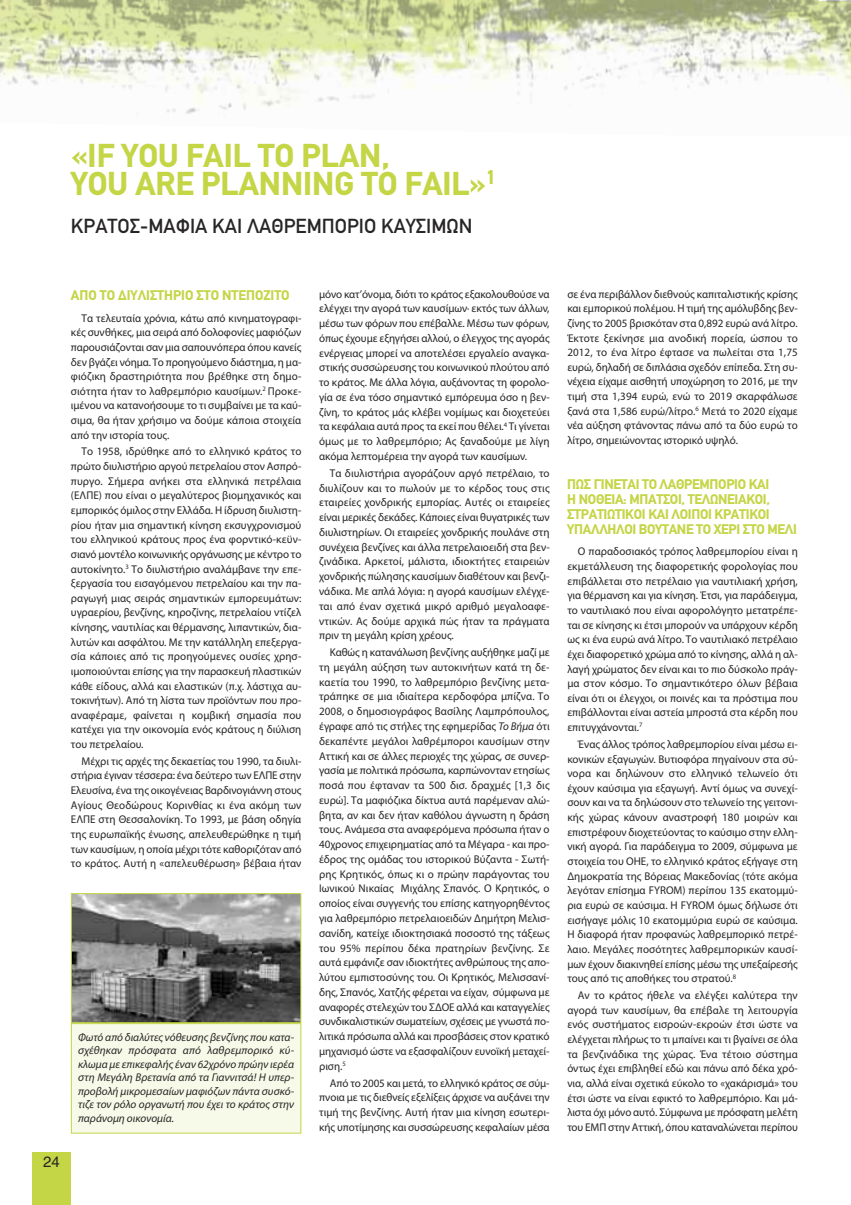
<style>
.page{position:relative;width:851px;height:1205px;background:#fff}
.page>*{position:absolute;margin:0;border:0;box-sizing:border-box;transform-origin:0 0}
.t1{font:700 32.5px/27.5px "CF Din";color:#c4d546}
.t2{font:20px "CF Din";color:#272526}
.t3{font:15px "Helvetica";color:#272526}
.t4{font:700 13.75px/15px "CF Din";letter-spacing:-.02em;color:#c4d546}
.t5{font:700 13.75px "CF Din";color:#c4d546}
.t6{font:11.25px/14.6px "Myriad Pro";color:#272526;text-align:justify}
.t7{font:italic 11.25px/13.5px "Myriad Pro";color:#272526;text-align:justify}
.s1{font-style:italic}
</style>
<div class="page">
<img style="left:0;top:0;width:850px;height:114px">
<div style="left:32px;top:1152px;width:39px;height:53px;background:#c4d546"></div>
<div style="left:72px;top:1024px;width:228px;height:108px;background:#f8fae9"></div>
<div style="left:71px;top:1023px;width:230px;height:110px;border:1px solid #c4d546"></div>
<img style="left:73px;top:895px;width:226px;height:126px">
<div style="left:71px;top:893px;width:230px;height:130px;border:1px solid #c4d546"></div>
<h1 class="t1" style="left:71px;top:143px;width:426px">«IF YOU FAIL TO PLAN,<br>YOU ARE PLANNING TO FAIL»<sup>1</sup></h1>
<h2 class="t2" style="left:71px;top:215px;width:403px">ΚΡΑΤΟΣ-ΜΑΦΙΑ ΚΑΙ ΛΑΘΡΕΜΠΟΡΙΟ ΚΑΥΣΙΜΩΝ</h2>
<p class="t5" style="left:71px;top:288px;width:220px">ΑΠΟ ΤΟ ΔΙΥΛΙΣΤΗΡΙΟ ΣΤΟ ΝΤΕΠΟΖΙΤΟ</p>
<p class="t6" style="left:71px;top:311px;width:232px;text-indent:11px">Τα τελευταία χρόνια, κάτω από κινηματογραφι&shy;κές συνθήκες, μια σειρά από δολοφονίες μαφιόζων παρουσιάζονται σαν μια σαπουνόπερα όπου κανείς δεν βγάζει νόημα. Το προηγούμενο διάστημα, η μα&shy;φιόζικη δραστηριότητα που βρέθηκε στη δημο&shy;σιότητα ήταν το λαθρεμπόριο καυσίμων.<sup>2</sup> Προκε&shy;ιμένου να κατανοήσουμε το τι συμβαίνει με τα καύ&shy;σιμα, θα ήταν χρήσιμο να δούμε κάποια στοιχεία από την ιστορία τους.</p>
<p class="t6" style="left:71px;top:445px;width:232px;text-indent:11px">Το 1958, ιδρύθηκε από το ελληνικό κράτος το πρώτο διυλιστήριο αργού πετρελαίου στον Ασπρό&shy;πυργο. Σήμερα ανήκει στα ελληνικά πετρέλαια (ΕΛΠΕ) που είναι ο μεγαλύτερος βιομηχανικός και εμπορικός όμιλος στην Ελλάδα. Η ίδρυση διυλιστη&shy;ρίου ήταν μια σημαντική κίνηση εκσυγχρονισμού του ελληνικού κράτους προς ένα φορντικό-κεϋν&shy;σιανό μοντέλο κοινωνικής οργάνωσης με κέντρο το αυτοκίνητο.<sup>3</sup> Το διυλιστήριο αναλάμβανε την επε&shy;ξεργασία του εισαγόμενου πετρελαίου και την πα&shy;ραγωγή μιας σειράς σημαντικών εμπορευμάτων: υγραερίου, βενζίνης, κηροζίνης, πετρελαίου ντίζελ κίνησης, ναυτιλίας και θέρμανσης, λιπαντικών, δια&shy;λυτών και ασφάλτου. Με την κατάλληλη επεξεργα&shy;σία κάποιες από τις προηγούμενες ουσίες χρησ&shy;ιμοποιούνται επίσης για την παρασκευή πλαστικών κάθε είδους, αλλά και ελαστικών (π.χ. λάστιχα αυ&shy;τοκινήτων). Από τη λίστα των προϊόντων που προ&shy;αναφέραμε, φαίνεται η κομβική σημασία που κατέχει για την οικονομία ενός κράτους η διύλιση του πετρελαίου.</p>
<p class="t6" style="left:71px;top:754px;width:232px;text-indent:11px">Μέχρι τις αρχές της δεκαετίας του 1990, τα διυλι&shy;στήρια έγιναν τέσσερα: ένα δεύτερο των ΕΛΠΕ στην Ελευσίνα, ένα της οικογένειας Βαρδινογιάννη στους Αγίους Θεοδώρους Κορινθίας κι ένα ακόμη των ΕΛΠΕ στη Θεσσαλονίκη. Το 1993, με βάση οδηγία της ευρωπαϊκής ένωσης, απελευθερώθηκε η τιμή των καυσίμων, η οποία μέχρι τότε καθοριζόταν από το κράτος. Αυτή η «απελευθέρωση» βέβαια ήταν</p>
<h3 class="t3" style="left:43px;top:1153px;width:18px">24</h3>
<p class="t7" style="left:78px;top:1031px;width:218px">Φωτό από διαλύτες νόθευσης βενζίνης που κατα&shy;σχέθηκαν πρόσφατα από λαθρεμπορικό κύ&shy;κλωμα με επικεφαλής έναν 62χρόνο πρώην ιερέα στη Μεγάλη Βρετανία από τα Γιαννιτσά! Η υπερ&shy;προβολή μικρομεσαίων μαφιόζων πάντα συσκό&shy;τιζε τον ρόλο οργανωτή που έχει το κράτος στην παράνομη οικονομία.</p>
<p class="t6" style="left:319px;top:287px;width:232px">μόνο κατ’όνομα, διότι το κράτος εξακολουθούσε να ελέγχει την αγορά των καυσίμων∙ εκτός των άλλων, μέσω των φόρων που επέβαλλε. Μέσω των φόρων, όπως έχουμε εξηγήσει αλλού, ο έλεγχος της αγοράς ενέργειας μπορεί να αποτελέσει εργαλείο αναγκα&shy;στικής συσσώρευσης του κοινωνικού πλούτου από το κράτος. Με άλλα λόγια, αυξάνοντας τη φορολο&shy;γία σε ένα τόσο σημαντικό εμπόρευμα όσο η βεν&shy;ζίνη, το κράτος μάς κλέβει νομίμως και διοχετεύει τα κεφάλαια αυτά προς τα εκεί που θέλει.<sup>4</sup> Τι γίνεται όμως με το λαθρεμπόριο; Ας ξαναδούμε με λίγη ακόμα λεπτομέρεια την αγορά των καυσίμων.</p>
<p class="t6" style="left:319px;top:467px;width:232px;text-indent:11px">Τα διυλιστήρια αγοράζουν αργό πετρέλαιο, το διυλίζουν και το πωλούν με το κέρδος τους στις εταιρείες χονδρικής εμπορίας. Αυτές οι εταιρείες είναι μερικές δεκάδες. Κάποιες είναι θυγατρικές των διυλιστηρίων. Οι εταιρείες χονδρικής πουλάνε στη συνέχεια βενζίνες και άλλα πετρελαιοειδή στα βεν&shy;ζινάδικα. Αρκετοί, μάλιστα, ιδιοκτήτες εταιρειών χονδρικής πώλησης καυσίμων διαθέτουν και βενζι&shy;νάδικα. Με απλά λόγια: η αγορά καυσίμων ελέγχε&shy;ται από έναν σχετικά μικρό αριθμό μεγαλοαφε&shy;ντικών. Ας δούμε αρχικά πώς ήταν τα πράγματα πριν τη μεγάλη κρίση χρέους.</p>
<p class="t6" style="left:319px;top:646px;width:232px;text-indent:11px">Καθώς η κατανάλωση βενζίνης αυξήθηκε μαζί με τη μεγάλη αύξηση των αυτοκινήτων κατά τη δε&shy;καετία του 1990, το λαθρεμπόριο βενζίνης μετα&shy;τράπηκε σε μια ιδιαίτερα κερδοφόρα μπίζνα. Το 2008, ο δημοσιογράφος Βασίλης Λαμπρόπουλος, έγραφε από τις στήλες της εφημερίδας <span class="s1">Το Βήμα</span> ότι δεκαπέντε μεγάλοι λαθρέμποροι καυσίμων στην Αττική και σε άλλες περιοχές της χώρας, σε συνερ&shy;γασία με πολιτικά πρόσωπα, καρπώνονταν ετησίως ποσά που έφταναν τα 500 δισ. δραχμές [1,3 δις ευρώ]. Τα μαφιόζικα δίκτυα αυτά παρέμεναν αλώ&shy;βητα, αν και δεν ήταν καθόλου άγνωστη η δράση τους. Ανάμεσα στα αναφερόμενα πρόσωπα ήταν ο 40χρονος επιχειρηματίας από τα Μέγαρα - και προ&shy;έδρος της ομάδας του ιστορικού Βύζαντα - Σωτή&shy;ρης Κρητικός, όπως κι ο πρώην παράγοντας του Ιωνικού Νικαίας Μιχάλης Σπανός. Ο Κρητικός, ο οποίος είναι συγγενής του επίσης κατηγορηθέντος για λαθρεμπόριο πετρελαιοειδών Δημήτρη Μελισ&shy;σανίδη, κατείχε ιδιοκτησιακά ποσοστό της τάξεως του 95% περίπου δέκα πρατηρίων βενζίνης. Σε αυτά εμφάνιζε σαν ιδιοκτήτες ανθρώπους της απο&shy;λύτου εμπιστοσύνης του. Οι Κρητικός, Μελισσανί&shy;δης, Σπανός, Χατζής φέρεται να είχαν, σύμφωνα με αναφορές στελεχών του ΣΔΟΕ αλλά και καταγγελίες συνδικαλιστικών σωματείων, σχέσεις με γνωστά πο&shy;λιτικά πρόσωπα αλλά και προσβάσεις στον κρατικό μηχανισμό ώστε να εξασφαλίζουν ευνοϊκή μεταχεί&shy;ριση.<sup>5</sup></p>
<p class="t6" style="left:319px;top:1076px;width:232px;text-indent:11px">Από το 2005 και μετά, το ελληνικό κράτος σε σύμ&shy;πνοια με τις διεθνείς εξελίξεις άρχισε να αυξάνει την τιμή της βενζίνης. Αυτή ήταν μια κίνηση εσωτερι&shy;κής υποτίμησης και συσσώρευσης κεφαλαίων μέσα</p>
<p class="t6" style="left:567px;top:287px;width:232px">σε ένα περιβάλλον διεθνούς καπιταλιστικής κρίσης και εμπορικού πολέμου. Η τιμή της αμόλυβδης βεν&shy;ζίνης το 2005 βρισκόταν στα 0,892 ευρώ ανά λίτρο.<br>Έκτοτε ξεκίνησε μια ανοδική πορεία, ώσπου το 2012, το ένα λίτρο έφτασε να πωλείται στα 1,75 ευρώ, δηλαδή σε διπλάσια σχεδόν επίπεδα. Στη συ&shy;νέχεια είχαμε αισθητή υποχώρηση το 2016, με την τιμή στα 1,394 ευρώ, ενώ το 2019 σκαρφάλωσε ξανά στα 1,586 ευρώ/λίτρο.<sup>6</sup> Μετά το 2020 είχαμε νέα αύξηση φτάνοντας πάνω από τα δύο ευρώ το λίτρο, σημειώνοντας ιστορικό υψηλό.</p>
<p class="t4" style="left:567px;top:476px;width:231px">ΠΩΣ ΓΙΝΕΤΑΙ ΤΟ ΛΑΘΡΕΜΠΟΡΙΟ ΚΑΙ<br>Η ΝΟΘΕΙΑ: ΜΠΑΤΣΟΙ, ΤΕΛΩΝΕΙΑΚΟΙ, ΣΤΡΑΤΙΩΤΙΚΟΙ ΚΑΙ ΛΟΙΠΟΙ ΚΡΑΤΙΚΟΙ ΥΠΑΛΛΗΛΟΙ ΒΟΥΤΑΝΕ ΤΟ ΧΕΡΙ ΣΤΟ ΜΕΛΙ</p>
<p class="t6" style="left:567px;top:545px;width:232px;text-indent:11px">Ο παραδοσιακός τρόπος λαθρεμπορίου είναι η εκμετάλλευση της διαφορετικής φορολογίας που επιβάλλεται στο πετρέλαιο για ναυτιλιακή χρήση, για θέρμανση και για κίνηση. Έτσι, για παράδειγμα, το ναυτιλιακό που είναι αφορολόγητο μετατρέπε&shy;ται σε κίνησης κι έτσι μπορούν να υπάρχουν κέρδη ως κι ένα ευρώ ανά λίτρο. Το ναυτιλιακό πετρέλαιο έχει διαφορετικό χρώμα από το κίνησης, αλλά η αλ&shy;λαγή χρώματος δεν είναι και το πιο δύσκολο πράγ&shy;μα στον κόσμο. Το σημαντικότερο όλων βέβαια είναι ότι οι έλεγχοι, οι ποινές και τα πρόστιμα που επιβάλλονται είναι αστεία μπροστά στα κέρδη που επιτυγχάνονται.<sup>7</sup></p>
<p class="t6" style="left:567px;top:738px;width:232px;text-indent:11px">Ένας άλλος τρόπος λαθρεμπορίου είναι μέσω ει&shy;κονικών εξαγωγών. Βυτιοφόρα πηγαίνουν στα σύ&shy;νορα και δηλώνουν στο ελληνικό τελωνείο ότι έχουν καύσιμα για εξαγωγή. Αντί όμως να συνεχί&shy;σουν και να τα δηλώσουν στο τελωνείο της γειτονι&shy;κής χώρας κάνουν αναστροφή 180 μοιρών και επιστρέφουν διοχετεύοντας το καύσιμο στην ελλη&shy;νική αγορά. Για παράδειγμα το 2009, σύμφωνα με στοιχεία του ΟΗΕ, το ελληνικό κράτος εξήγαγε στη Δημοκρατία της Βόρειας Μακεδονίας (τότε ακόμα λεγόταν επίσημα FYROM) περίπου 135 εκατομμύ&shy;ρια ευρώ σε καύσιμα. Η FYROM όμως δήλωσε ότι εισήγαγε μόλις 10 εκατομμύρια ευρώ σε καύσιμα.<br>Η διαφορά ήταν προφανώς λαθρεμπορικό πετρέ&shy;λαιο. Μεγάλες ποσότητες λαθρεμπορικών καυσί&shy;μων έχουν διακινηθεί επίσης μέσω της υπεξαίρεσής τους από τις αποθήκες του στρατού.<sup>8</sup></p>
<p class="t6" style="left:567px;top:989px;width:232px;text-indent:11px">Αν το κράτος ήθελε να ελέγξει καλύτερα την αγορά των καυσίμων, θα επέβαλε τη λειτουργία ενός συστήματος εισροών-εκροών έτσι ώστε να ελέγχεται πλήρως το τι μπαίνει και τι βγαίνει σε όλα τα βενζινάδικα της χώρας. Ένα τέτοιο σύστημα όντως έχει επιβληθεί εδώ και πάνω από δέκα χρό&shy;νια, αλλά είναι σχετικά εύκολο το «χακάρισμά» του έτσι ώστε να είναι εφικτό το λαθρεμπόριο. Και μά&shy;λιστα όχι μόνο αυτό. Σύμφωνα με πρόσφατη μελέτη του ΕΜΠ στην Αττική, όπου καταναλώνεται περίπου</p>
</div>
